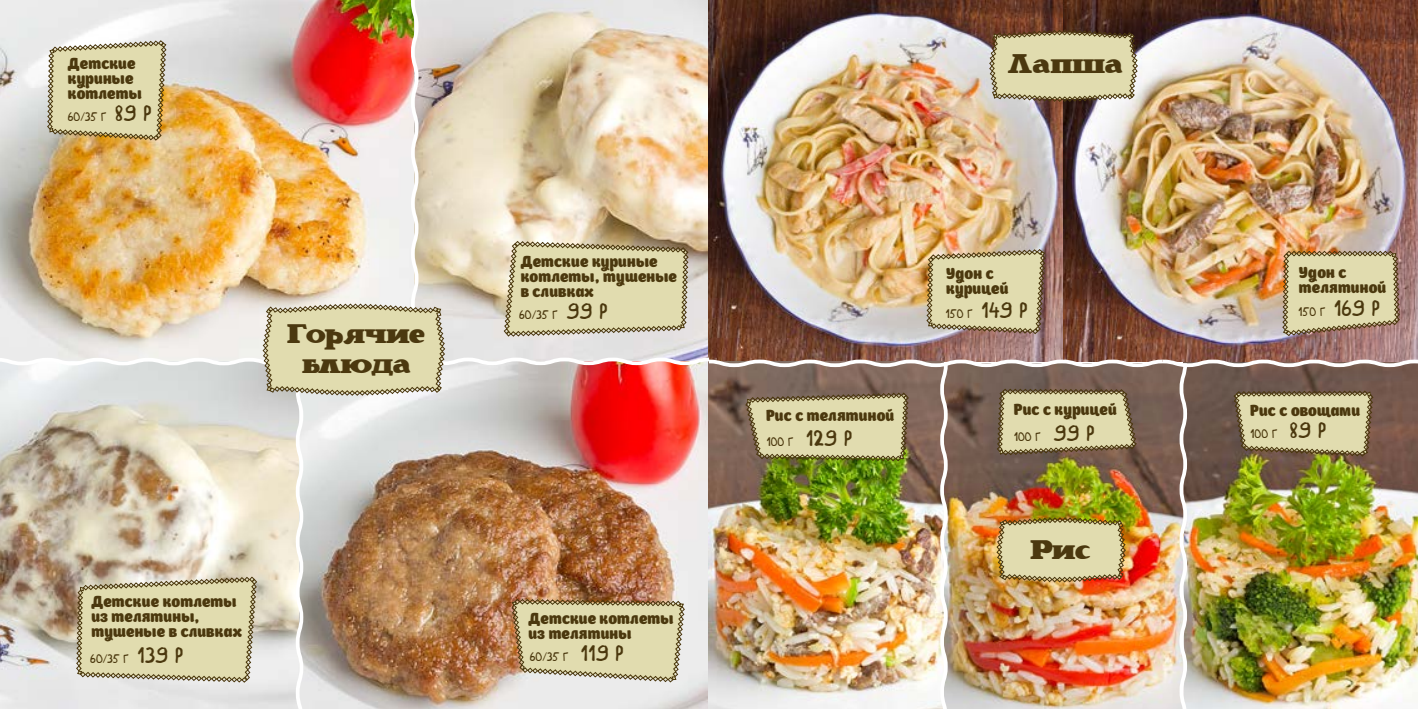
<style>
.page{position:relative;width:1418px;height:709px;background:#fff}
.page>*{position:absolute;margin:0;border:0;box-sizing:border-box;transform-origin:0 0}
.t1{font:30px/30px "Brava";color:#4b380f;text-align:center}
.t2{font:17.5px/15px "Boomboom";color:#4b380e}
.t3{font:12.5px "Chocolate Hippo";color:#4b380e}
.s1{font-size:22.5px}
</style>
<div class="page">
<img style="left:0;top:0;width:1417px;height:709px">
<p class="t2" style="left:68px;top:56px;width:76px">Детские куриные котлеты</p>
<p class="t3" style="left:68px;top:109px;width:86px">60/35 г <span class="s1">89 р</span></p>
<h1 class="t1" style="left:287px;top:317px;width:139px">Горячие блюда</h1>
<p class="t2" style="left:91px;top:594px;width:152px">Детские котлеты из телятины, тушеные в сливках</p>
<p class="t3" style="left:91px;top:650px;width:95px">60/35 г <span class="s1">139 р</span></p>
<p class="t2" style="left:520px;top:255px;width:158px">Детские куриные котлеты, тушеные в сливках</p>
<p class="t3" style="left:519px;top:307px;width:91px">60/35 г <span class="s1">99 р</span></p>
<p class="t2" style="left:528px;top:611px;width:147px">Детские котлеты из телятины</p>
<p class="t3" style="left:530px;top:648px;width:96px">60/35 г <span class="s1">119 р</span></p>
<h1 class="t1" style="left:1008px;top:48px;width:116px">Лапша</h1>
<p class="t2" style="left:766px;top:408px;width:130px">Рис с телятиной</p>
<p class="t3" style="left:767px;top:433px;width:88px">100 г <span class="s1">129 р</span></p>
<p class="t2" style="left:946px;top:266px;width:64px">Удон с курицей</p>
<p class="t3" style="left:946px;top:305px;width:84px">150 г <span class="s1">149 р</span></p>
<p class="t2" style="left:1013px;top:402px;width:105px">Рис с курицей</p>
<p class="t3" style="left:1014px;top:428px;width:83px">100 г <span class="s1">99 р</span></p>
<h1 class="t1" style="left:1030px;top:534px;width:62px">Рис</h1>
<p class="t2" style="left:1298px;top:265px;width:89px">Удон с телятиной</p>
<p class="t3" style="left:1298px;top:303px;width:83px">150 г <span class="s1">169 р</span></p>
<p class="t2" style="left:1250px;top:403px;width:111px">Рис с овощами</p>
<p class="t3" style="left:1250px;top:425px;width:78px">100 г <span class="s1">89 р</span></p>
</div>
